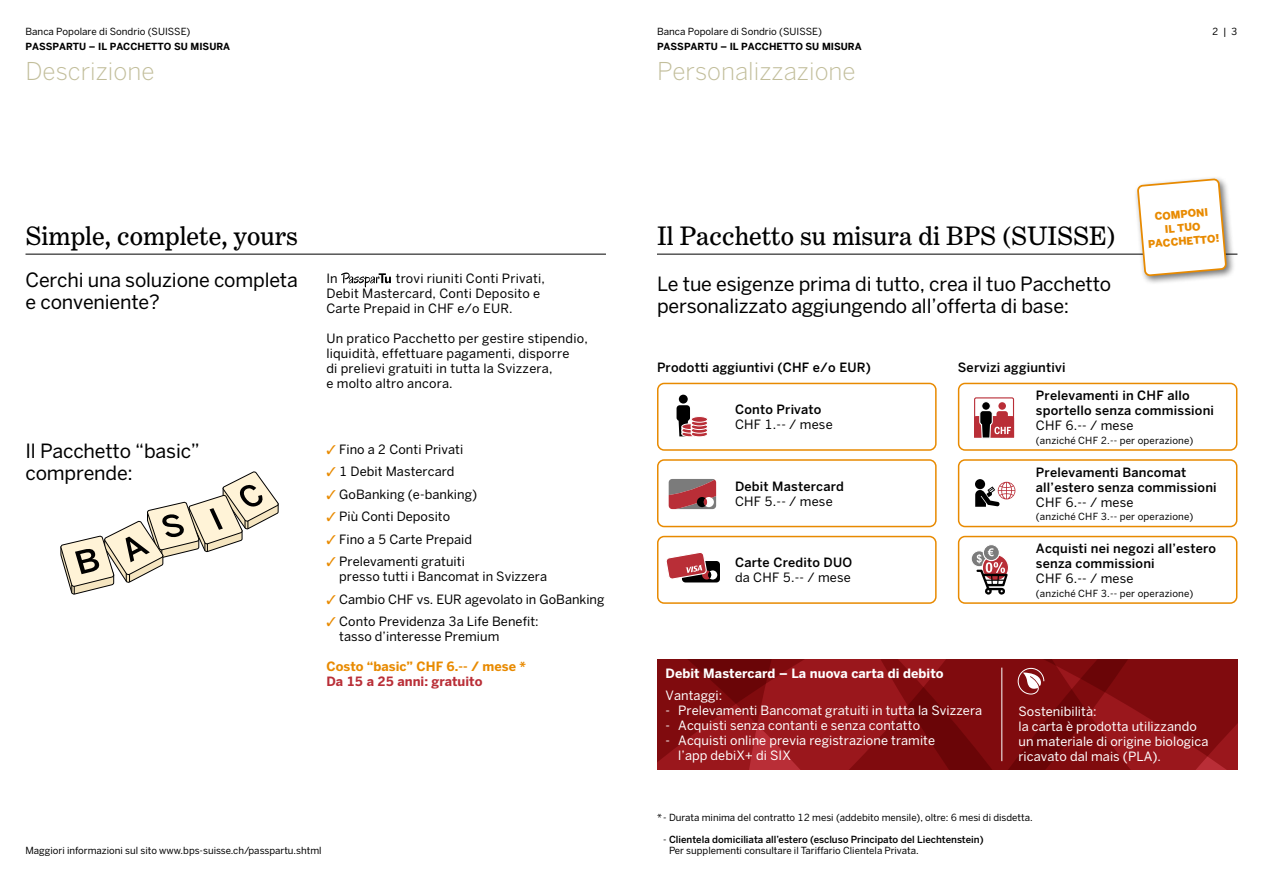
<style>
.page{position:relative;width:1263px;height:893px;background:#fff}
.page>*{position:absolute;margin:0;border:0;box-sizing:border-box;transform-origin:0 0}
.t1{font:27px "Benton Modern Three";color:#000}
.t2{font:300 24.3px "Benton Sans TF";color:#c2be9b}
.t3{font:19.5px/22.5px "Benton Sans TF";letter-spacing:-.01em;color:#000}
.t4{font:12.75px/15px "Benton Sans TF";letter-spacing:.015em;color:#000}
.t5{font:12.75px/15px "Benton Sans TF";letter-spacing:.005em;color:#fff}
.t6{font:500 12.75px/15px "Benton Sans TF";letter-spacing:.015em;color:#000}
.t7{font:700 12.75px "Benton Sans TF";letter-spacing:.005em;color:#fff}
.t8{font:700 12.75px "Benton Sans TF";color:#e88a00}
.t9{font:700 12.75px "Benton Sans TF";color:#b92e37}
.t10{font:900 10.5px/13.5px "Benton Sans TF";color:#e88a00;text-align:center}
.t11{font:9.75px "Benton Sans TF";color:#000}
.t12{font:500 9.75px/11.2px "Benton Sans TF";color:#000}
.t13{font:700 9.75px "Benton Sans TF";color:#000}
.s1{color:#e88a00}
.s2{font-weight:400}
</style>
<div class="page">
<hr style="left:26px;top:254px;width:580px;height:1px;background:#000">
<svg style="left:341px;top:272px;width:50px;height:15px"></svg>
<svg style="left:60px;top:471px;width:219px;height:124px"></svg>
<hr style="left:657px;top:254px;width:580px;height:1px;background:#000">
<svg style="left:657px;top:659px;width:55px;height:111px;background:#850d11"></svg>
<svg style="left:712px;top:659px;width:525px;height:111px;background:#870f13"></svg>
<hr style="left:1001px;top:668px;width:1px;height:93px;background:#fff">
<svg style="left:1018px;top:668px;width:26px;height:26px"></svg>
<div style="left:1134px;top:175px;width:102px;height:111px;background:#000;opacity:.55"></div>
<svg style="left:1138px;top:179px;width:88px;height:96px"></svg>
<svg style="left:974px;top:397px;width:41px;height:41px"></svg>
<div style="left:975px;top:479px;width:10px;height:10px;background:#000;border-radius:50%"></div>
<svg style="left:975px;top:482px;width:40px;height:25px"></svg>
<svg style="left:971px;top:551px;width:16px;height:16px"></svg>
<div style="left:971px;top:550px;width:17px;height:17px;border:1px solid #fff;border-radius:50%"></div>
<div style="left:982px;top:554px;width:27px;height:27px;border:1px solid #fff;border-radius:50%"></div>
<svg style="left:983px;top:545px;width:16px;height:16px"></svg>
<div style="left:983px;top:544px;width:17px;height:17px;border:1px solid #fff;border-radius:50%"></div>
<svg style="left:976px;top:548px;width:32px;height:47px"></svg>
<div style="left:679px;top:395px;width:9px;height:9px;background:#000;border-radius:50%"></div>
<svg style="left:676px;top:405px;width:14px;height:31px"></svg>
<svg style="left:682px;top:431px;width:16px;height:6px"></svg>
<div style="left:681px;top:431px;width:18px;height:6px;border:1px solid #fff;border-radius:50%"></div>
<div style="left:681px;top:427px;width:18px;height:6px;border:1px solid #fff;border-radius:50%"></div>
<svg style="left:682px;top:424px;width:16px;height:5px"></svg>
<div style="left:681px;top:423px;width:18px;height:7px;border:1px solid #fff;border-radius:50%"></div>
<div style="left:691px;top:431px;width:17px;height:6px;background:#b92e37;border-radius:50%"></div>
<div style="left:691px;top:431px;width:17px;height:6px;border:1px solid #fff;border-radius:50%"></div>
<svg style="left:691px;top:427px;width:17px;height:6px"></svg>
<div style="left:691px;top:427px;width:17px;height:7px;border:1px solid #fff;border-radius:50%"></div>
<svg style="left:691px;top:424px;width:17px;height:6px"></svg>
<div style="left:691px;top:423px;width:17px;height:7px;border:1px solid #fff;border-radius:50%"></div>
<div style="left:691px;top:420px;width:17px;height:6px;background:#b92e37;border-radius:50%"></div>
<div style="left:691px;top:420px;width:17px;height:6px;border:1px solid #fff;border-radius:50%"></div>
<div style="left:691px;top:417px;width:17px;height:5px;background:#b92e37;border-radius:50%"></div>
<div style="left:691px;top:416px;width:17px;height:7px;border:1px solid #fff;border-radius:50%"></div>
<svg style="left:669px;top:479px;width:47px;height:30px"></svg>
<div style="left:682px;top:561px;width:38px;height:21px;background:#000;border-radius:4px"></div>
<svg style="left:666px;top:553px;width:51px;height:28px"></svg>
<div style="left:958px;top:383px;width:279px;height:68px;border:2px solid #e88a00;border-radius:6px"></div>
<div style="left:958px;top:459px;width:279px;height:68px;border:2px solid #e88a00;border-radius:6px"></div>
<div style="left:958px;top:536px;width:279px;height:68px;border:2px solid #e88a00;border-radius:6px"></div>
<div style="left:657px;top:383px;width:279px;height:68px;border:2px solid #e88a00;border-radius:6px"></div>
<div style="left:657px;top:459px;width:279px;height:68px;border:2px solid #e88a00;border-radius:6px"></div>
<div style="left:657px;top:536px;width:279px;height:68px;border:2px solid #e88a00;border-radius:6px"></div>
<p class="t11" style="left:657px;top:26px;width:166px">Banca Popolare di Sondrio (SUISSE)</p>
<p class="t13" style="left:657px;top:41px;width:206px">PASSPARTU – IL PACCHETTO SU MISURA</p>
<h2 class="t2" style="left:657px;top:57px;width:200px">Personalizzazione</h2>
<p class="t11" style="left:26px;top:26px;width:166px">Banca Popolare di Sondrio (SUISSE)</p>
<p class="t11" style="left:1212px;top:26px;width:27px">2 | 3</p>
<p class="t13" style="left:26px;top:41px;width:206px">PASSPARTU – IL PACCHETTO SU MISURA</p>
<h2 class="t2" style="left:26px;top:57px;width:131px">Descrizione</h2>
<h1 class="t1" style="left:26px;top:221px;width:274px">Simple, complete, yours</h1>
<h3 class="t3" style="left:26px;top:268px;width:274px">Cerchi una soluzione completa e conveniente?</h3>
<h3 class="t3" style="left:26px;top:439px;width:176px">Il Pacchetto “basic” comprende:</h3>
<p class="t4" style="left:326px;top:271px;width:220px;text-indent:69px">trovi riuniti Conti Privati,<br>Debit Mastercard, Conti Deposito e<br>Carte Prepaid in CHF e/o EUR.</p>
<p class="t4" style="left:326px;top:331px;width:263px">Un pratico Pacchetto per gestire stipendio, liquidità, effettuare pagamenti, disporre<br>di prelievi gratuiti in tutta la Svizzera,<br>e molto altro ancora.</p>
<p class="t4" style="left:326px;top:271px;width:13px">In</p>
<p class="t4" style="left:326px;top:441px;width:138px"><span class="s1">✓</span> Fino a 2 Conti Privati</p>
<p class="t4" style="left:326px;top:464px;width:130px"><span class="s1">✓</span> 1 Debit Mastercard</p>
<p class="t4" style="left:326px;top:486px;width:152px"><span class="s1">✓</span> GoBanking (e-banking)</p>
<p class="t4" style="left:326px;top:509px;width:125px"><span class="s1">✓</span> Più Conti Deposito</p>
<p class="t4" style="left:326px;top:531px;width:147px"><span class="s1">✓</span> Fino a 5 Carte Prepaid</p>
<p class="t4" style="left:339px;top:554px;width:209px;text-indent:-13px"><span class="s1">✓</span> Prelevamenti gratuiti<br>presso tutti i Bancomat in Svizzera</p>
<p class="t4" style="left:326px;top:591px;width:279px"><span class="s1">✓</span> Cambio CHF vs. EUR agevolato in GoBanking</p>
<p class="t4" style="left:339px;top:614px;width:201px;text-indent:-13px"><span class="s1">✓</span> Conto Previdenza 3a Life Benefit: tasso d’interesse Premium</p>
<p class="t8" style="left:326px;top:659px;width:201px">Costo “basic” CHF 6.-- / mese *</p>
<p class="t9" style="left:326px;top:674px;width:157px">Da 15 a 25 anni: gratuito</p>
<p class="t11" style="left:26px;top:845px;width:298px">Maggiori informazioni sul sito www.bps-suisse.ch/passpartu.shtml</p>
<h1 class="t1" style="left:657px;top:221px;width:460px">Il Pacchetto su misura di BPS (SUISSE)</h1>
<h3 class="t3" style="left:657px;top:272px;width:456px">Le tue esigenze prima di tutto, crea il tuo Pacchetto personalizzato aggiungendo all’offerta di base:</h3>
<p class="t6" style="left:657px;top:359px;width:215px">Prodotti aggiuntivi (CHF e/o EUR)</p>
<p class="t6" style="left:958px;top:359px;width:109px">Servizi aggiuntivi</p>
<p class="t10" style="left:1145px;top:210px;width:73px;rotate:-5deg">COMPONI<br>IL TUO<br>PACCHETTO!</p>
<p class="t6" style="left:735px;top:402px;width:88px">Conto Privato</p>
<p class="t4" style="left:735px;top:417px;width:99px">CHF 1.-- / mese</p>
<p class="t6" style="left:735px;top:479px;width:110px">Debit Mastercard</p>
<p class="t4" style="left:735px;top:494px;width:99px">CHF 5.-- / mese</p>
<p class="t6" style="left:735px;top:555px;width:119px">Carte Credito DUO</p>
<p class="t4" style="left:735px;top:570px;width:117px">da CHF 5.-- / mese</p>
<p class="t7" style="left:665px;top:666px;width:280px">Debit Mastercard – La nuova carta di debito</p>
<p class="t5" style="left:665px;top:688px;width:58px">Vantaggi:</p>
<p class="t5" style="left:665px;top:703px;width:318px">- Prelevamenti Bancomat gratuiti in tutta la Svizzera</p>
<p class="t5" style="left:665px;top:718px;width:256px">- Acquisti senza contanti e senza contatto</p>
<p class="t5" style="left:678px;top:733px;width:258px;text-indent:-13px">- Acquisti online previa registrazione tramite l’app debiX+ di SIX</p>
<p class="t6" style="left:1036px;top:388px;width:180px">Prelevamenti in CHF allo sportello senza commissioni</p>
<p class="t4" style="left:1036px;top:418px;width:99px">CHF 6.-- / mese</p>
<p class="t11" style="left:1036px;top:434px;width:159px">(anziché CHF 2.-- per operazione)</p>
<p class="t6" style="left:1036px;top:464px;width:182px">Prelevamenti Bancomat all’estero senza commissioni</p>
<p class="t4" style="left:1036px;top:494px;width:99px">CHF 6.-- / mese</p>
<p class="t11" style="left:1036px;top:511px;width:159px">(anziché CHF 3.-- per operazione)</p>
<p class="t6" style="left:1036px;top:541px;width:182px">Acquisti nei negozi all’estero senza commissioni</p>
<p class="t4" style="left:1036px;top:571px;width:99px">CHF 6.-- / mese</p>
<p class="t11" style="left:1036px;top:587px;width:159px">(anziché CHF 3.-- per operazione)</p>
<p class="t5" style="left:1018px;top:704px;width:192px">Sostenibilità:<br>la carta è prodotta utilizzando un materiale di origine biologica ricavato dal mais (PLA).</p>
<p class="t11" style="left:657px;top:811px;width:377px">*- Durata minima del contratto 12 mesi (addebito mensile), oltre: 6 mesi di disdetta.</p>
<p class="t12" style="left:669px;top:834px;width:316px;text-indent:-6px"><span class="s2">-</span> Clientela domiciliata all’estero (escluso Principato del Liechtenstein)<br><span class="s2">Per supplementi consultare il Tariffario Clientela Privata.</span></p>
</div>
